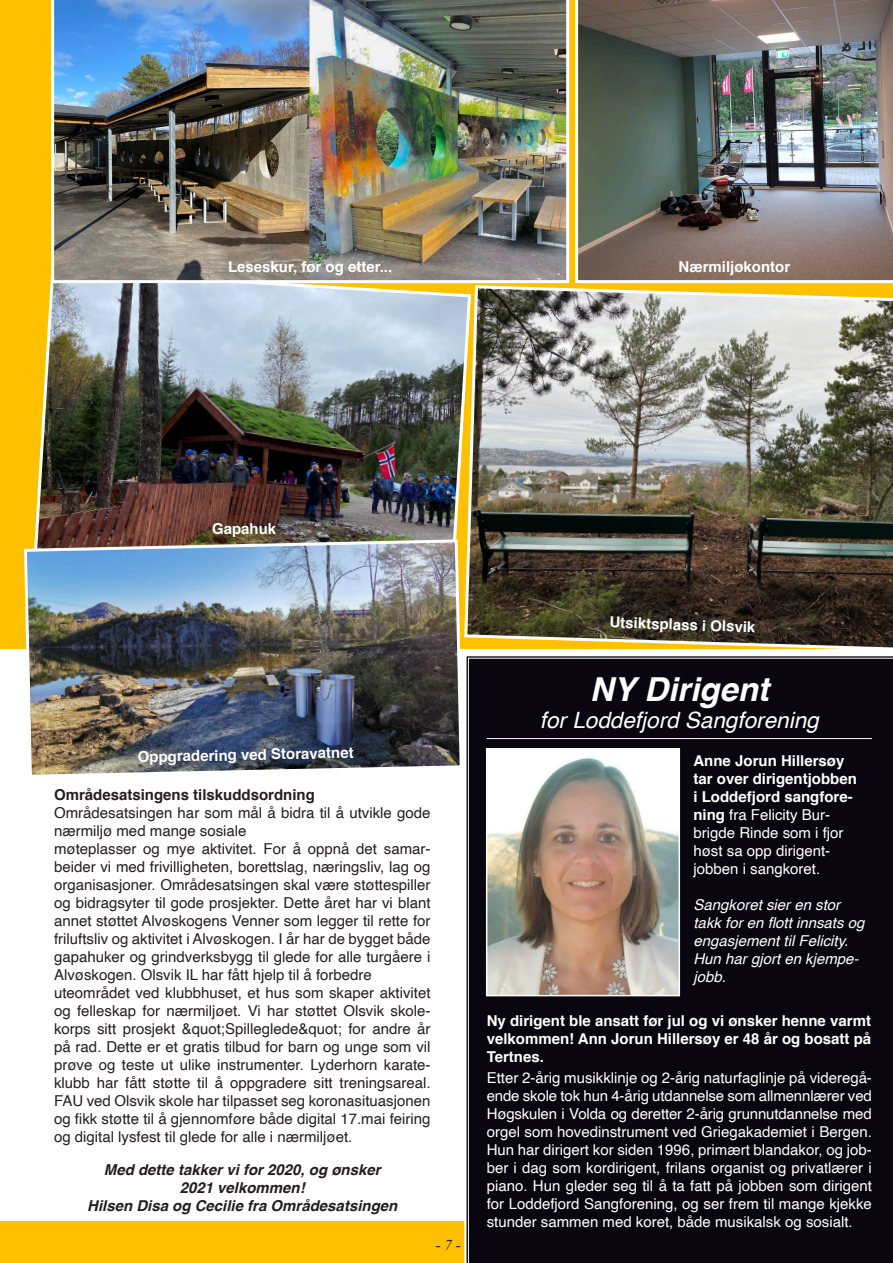
<style>
.page{position:relative;width:893px;height:1263px;background:#fff}
.page>*{position:absolute;margin:0;border:0;box-sizing:border-box;transform-origin:0 0}
.t1{font:italic 700 33px "Helvetica";color:#fff}
.t2{font:italic 22.5px "Helvetica";color:#fff}
.t3{font:15px/18px "Helvetica";color:#231f20;text-align:justify}
.t4{font:15px/18px "Helvetica";color:#fff}
.t5{font:700 15px/18px "Helvetica";color:#fff}
.t6{font:italic 15px/18px "Helvetica";color:#fff}
.t7{font:italic 700 15px "Helvetica";color:#231f20}
.t8{font:700 15px "Helvetica";color:#231f20}
.t9{font:italic 15px "Times New Roman";color:#231f20}
.s1{font-weight:400}
</style>
<div class="page">
<div style="left:0;top:0;width:893px;height:648px;background:#ffc000"></div>
<img style="left:34px;top:275px;width:439px;height:263px">
<img style="left:575px;top:0;width:318px;height:283px">
<div style="left:0;top:1221px;width:893px;height:42px;background:#ffc000"></div>
<div style="left:468px;top:658px;width:425px;height:605px;background:#09060f"></div>
<hr style="left:487px;top:738px;width:385px;height:1px;background:#fff">
<img style="left:463px;top:284px;width:430px;height:365px">
<img style="left:489px;top:751px;width:188px;height:242px">
<div style="left:486px;top:748px;width:194px;height:248px;border:2px solid #fff"></div>
<img style="left:51px;top:0;width:518px;height:283px">
<img style="left:22px;top:538px;width:442px;height:237px">
<p class="t5" style="left:228px;top:257px;width:166px">Leseskur, før og etter...</p>
<p class="t5" style="left:679px;top:257px;width:113px">Nærmiljøkontor</p>
<p class="t5" style="left:212px;top:520px;width:66px;rotate:-1deg">Gapahuk</p>
<p class="t5" style="left:138px;top:748px;width:217px;rotate:-1deg">Oppgradering ved Storavatnet</p>
<p class="t8" style="left:54px;top:782px;width:262px">Områdesatsingens tilskuddsordning</p>
<p class="t3" style="left:54px;top:804px;width:378px">Områdesatsingen har som mål å bidra til å utvikle gode nærmiljø med mange sosiale</p>
<p class="t3" style="left:54px;top:840px;width:378px">møteplasser og mye aktivitet. For å oppnå det samar&shy;beider vi med frivilligheten, borettslag, næringsliv, lag og organisasjoner. Områdesatsingen skal være støttespiller og bidragsyter til gode prosjekter. Dette året har vi blant annet støttet Alvøskogens Venner som legger til rette for friluftsliv og aktivitet i Alvøskogen. I år har de bygget både gapahuker og grindverksbygg til glede for alle turgåere i Alvøskogen. Olsvik IL har fått hjelp til å forbedre</p>
<p class="t3" style="left:54px;top:984px;width:378px">uteområdet ved klubbhuset, et hus som skaper aktivitet og felleskap for nærmiljøet. Vi har støttet Olsvik skole&shy;korps sitt prosjekt &amp;quot;Spilleglede&amp;quot; for andre år på rad. Dette er et gratis tilbud for barn og unge som vil prøve og teste ut ulike instrumenter. Lyderhorn karate&shy;klubb har fått støtte til å oppgradere sitt treningsareal.<br>FAU ved Olsvik skole har tilpasset seg koronasituasjonen og fikk støtte til å gjennomføre både digital 17.mai feiring og digital lysfest til glede for alle i nærmiljøet.</p>
<p class="t7" style="left:104px;top:1157px;width:278px">Med dette takker vi for 2020, og ønsker</p>
<p class="t7" style="left:180px;top:1175px;width:127px">2021 velkommen!</p>
<p class="t7" style="left:87px;top:1193px;width:312px">Hilsen Disa og Cecilie fra Områdesatsingen</p>
<p class="t9" style="left:436px;top:1235px;width:26px">- 7 -</p>
<p class="t5" style="left:610px;top:613px;width:147px;rotate:2deg">Utsiktsplass i Olsvik</p>
<p class="t1" style="left:590px;top:662px;width:181px">NY Dirigent</p>
<p class="t2" style="left:540px;top:702px;width:280px">for Loddefjord Sangforening</p>
<p class="t5" style="left:693px;top:752px;width:152px">Anne Jorun Hillersøy</p>
<p class="t5" style="left:693px;top:770px;width:165px">tar over dirigentjobben</p>
<p class="t5" style="left:693px;top:788px;width:161px">i Loddefjord sangfore&shy;ning <span class="s1">fra Felicity Bur-</span></p>
<p class="t4" style="left:693px;top:824px;width:152px">brigde Rinde som i fjor høst sa opp dirigent-</p>
<p class="t4" style="left:693px;top:860px;width:128px">jobben i sangkoret.</p>
<p class="t6" style="left:693px;top:896px;width:148px">Sangkoret sier en stor</p>
<p class="t6" style="left:693px;top:914px;width:172px">takk for en flott innsats og engasjement til Felicity.<br>Hun har gjort en kjempe&shy;jobb.</p>
<p class="t5" style="left:487px;top:1011px;width:386px;text-align:justify">Ny dirigent ble ansatt før jul og vi ønsker henne varmt velkommen! Ann Jorun Hillersøy er 48 år og bosatt på Tertnes.</p>
<p class="t4" style="left:487px;top:1069px;width:387px;text-align:justify">Etter 2-årig musikklinje og 2-årig naturfaglinje på videregå&shy;ende skole tok hun 4-årig utdannelse som allmennlærer ved Høgskulen i Volda og deretter 2-årig grunnutdannelse med orgel som hovedinstrument ved Griegakademiet i Bergen.<br>Hun har dirigert kor siden 1996, primært blandakor, og job&shy;ber i dag som kordirigent, frilans organist og privatlærer i piano. Hun gleder seg til å ta fatt på jobben som dirigent for Loddefjord Sangforening, og ser frem til mange kjekke stunder sammen med koret, både musikalsk og sosialt.</p>
</div>
